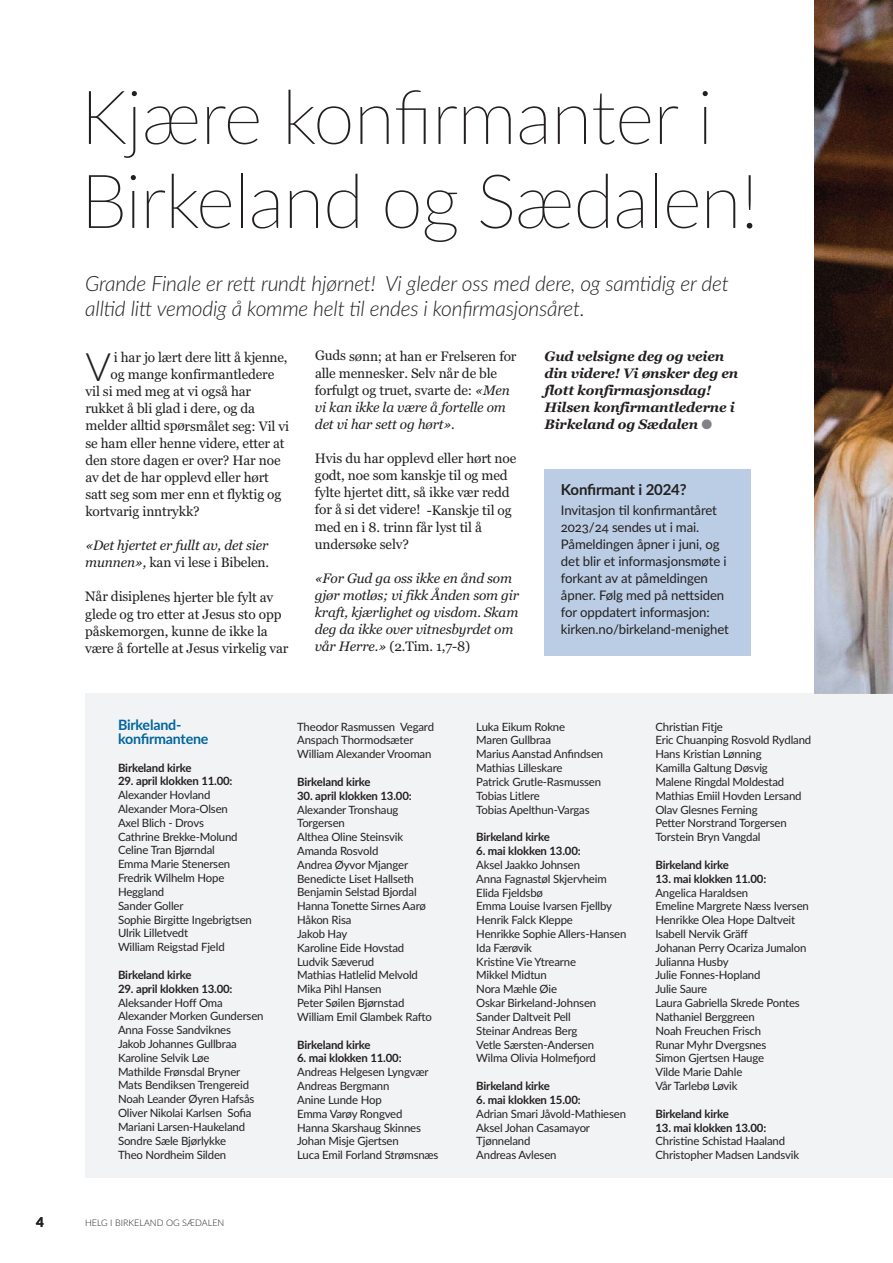
<style>
.page{position:relative;width:893px;height:1263px;background:#fff}
.page>*{position:absolute;margin:0;border:0;box-sizing:border-box;transform-origin:0 0}
.t1{font:100 75px/84px "Lato";letter-spacing:-.015em;color:#231f20}
.t2{font:300 39.15px "Lato";color:#231f20}
.t3{font:italic 300 21px/25.5px "Lato";letter-spacing:-.01em;color:#231f20}
.t4{font:700 15px "Lato";letter-spacing:-.01em;color:#231f20}
.t5{font:700 14.25px/13.8px "Lato";letter-spacing:-.015em;color:#00659e}
.t6{font:13.65px/17.1px "Georgia";letter-spacing:-.01em;color:#231f20}
.t7{font:italic 13.65px/17.1px "Georgia";letter-spacing:-.01em;color:#231f20}
.t8{font:italic 700 13.65px/17.1px "Georgia";letter-spacing:-.01em;color:#231f20}
.t9{font:800 13.5px "Lato";color:#231f20}
.t10{font:13.2px/17.1px "Lato";letter-spacing:-.01em;color:#231f20}
.t11{font:11.4px/13.8px "Lato";letter-spacing:-.015em;color:#231f20}
.t12{font:700 11.4px "Lato";letter-spacing:-.015em;color:#231f20}
.t13{font:300 9px "Lato";color:#231f20}
.s1{font-style:normal}
.s2{font-style:italic}
.s3{color:#808285}
</style>
<div class="page">
<div style="left:85px;top:694px;width:808px;height:484px;background:#f2f3f4"></div>
<div style="left:544px;top:469px;width:207px;height:186px;background:#bacde4"></div>
<img style="left:814px;top:0;width:79px;height:693px">
<h1 class="t1" style="left:81px;top:76px;width:680px">Kjære konfirmanter i<br>Birkeland og Sædalen!</h1>
<h3 class="t3" style="left:85px;top:271px;width:645px">Grande Finale er rett rundt hjørnet! Vi gleder oss med dere, og samtidig er det alltid litt vemodig å komme helt til endes i konfirmasjonsåret.</h3>
<h2 class="t2" style="left:86px;top:345px;width:27px">V</h2>
<p class="t6" style="left:114px;top:349px;width:175px">i har jo lært dere litt å kjenne,</p>
<p class="t6" style="left:111px;top:366px;width:165px">og mange konfirmantledere</p>
<p class="t6" style="left:85px;top:383px;width:167px">vil si med meg at vi også har</p>
<p class="t6" style="left:85px;top:400px;width:171px">rukket å bli glad i dere, og da</p>
<p class="t6" style="left:85px;top:417px;width:205px">melder alltid spørsmålet seg: Vil vi</p>
<p class="t6" style="left:85px;top:434px;width:201px">se ham eller henne videre, etter at</p>
<p class="t6" style="left:85px;top:451px;width:197px">den store dagen er over? Har noe</p>
<p class="t6" style="left:85px;top:468px;width:185px">av det de har opplevd eller hørt</p>
<p class="t6" style="left:85px;top:486px;width:198px">satt seg som mer enn et flyktig og</p>
<p class="t6" style="left:85px;top:503px;width:116px">kortvarig inntrykk?</p>
<p class="t7" style="left:85px;top:537px;width:185px">«Det hjertet er fullt av, det sier munnen», <span class="s1">kan vi lese i Bibelen.</span></p>
<p class="t6" style="left:85px;top:588px;width:205px">Når disiplenes hjerter ble fylt av glede og tro etter at Jesus sto opp påskemorgen, kunne de ikke la være å fortelle at Jesus virkelig var</p>
<p class="t6" style="left:315px;top:347px;width:203px">Guds sønn; at han er Frelseren for alle mennesker. Selv når de ble forfulgt og truet, svarte de: <span class="s2">«Men vi kan ikke la være å fortelle om det vi har sett og hørt».</span></p>
<p class="t6" style="left:315px;top:450px;width:203px">Hvis du har opplevd eller hørt noe godt, noe som kanskje til og med fylte hjertet ditt, så ikke vær redd for å si det videre! -Kanskje til og med en i 8. trinn får lyst til å undersøke selv?</p>
<p class="t7" style="left:315px;top:570px;width:206px">«For Gud ga oss ikke en ånd som gjør motløs; vi fikk Ånden som gir kraft, kjærlighet og visdom. Skam deg da ikke over vitnesbyrdet om vår Herre.» <span class="s1">(2.Tim. 1,7-8)</span></p>
<p class="t8" style="left:544px;top:347px;width:195px">Gud velsigne deg og veien din videre! Vi ønsker deg en flott konfirmasjonsdag!<br>Hilsen konfirmantlederne i<br>Birkeland og Sædalen <span class="s3">●</span></p>
<h3 class="t4" style="left:561px;top:480px;width:127px">Konfirmant i 2024?</h3>
<p class="t10" style="left:561px;top:501px;width:169px">Invitasjon til konfirmantåret<br>2023/24 sendes ut i mai.<br>Påmeldingen åpner i juni, og det blir et informasjonsmøte i forkant av at påmeldingen åpner. Følg med på nettsiden for oppdatert informasjon: kirken.no/birkeland-menighet</p>
<p class="t5" style="left:118px;top:718px;width:92px">Birkeland&shy;konfirmantene</p>
<p class="t12" style="left:118px;top:761px;width:75px">Birkeland kirke</p>
<p class="t12" style="left:118px;top:775px;width:116px">29. april klokken 11.00:</p>
<p class="t11" style="left:118px;top:788px;width:135px">Alexander Hovland<br>Alexander Mora-Olsen<br>Axel Blich - Drovs<br>Cathrine Brekke-Molund<br>Celine Tran Bjørndal<br>Emma Marie Stenersen<br>Fredrik Wilhelm Hope<br>Heggland<br>Sander Goller<br>Sophie Birgitte Ingebrigtsen<br>Ulrik Lilletvedt<br>William Reigstad Fjeld</p>
<p class="t12" style="left:118px;top:968px;width:75px">Birkeland kirke</p>
<p class="t12" style="left:118px;top:982px;width:116px">29. april klokken 13.00:</p>
<p class="t11" style="left:118px;top:996px;width:147px">Aleksander Hoff Oma<br>Alexander Morken Gundersen<br>Anna Fosse Sandviknes<br>Jakob Johannes Gullbraa<br>Karoline Selvik Løe<br>Mathilde Frønsdal Bryner<br>Mats Bendiksen Trengereid<br>Noah Leander Øyren Hafsås<br>Oliver Nikolai Karlsen Sofia<br>Mariani Larsen-Haukeland<br>Sondre Sæle Bjørlykke<br>Theo Nordheim Silden</p>
<p class="t9" style="left:36px;top:1214px;width:9px">4</p>
<p class="t13" style="left:85px;top:1218px;width:141px">HELG I BIRKELAND OG SÆDALEN</p>
<p class="t11" style="left:297px;top:720px;width:138px">Theodor Rasmussen Vegard<br>Anspach Thormodsæter<br>William Alexander Vrooman</p>
<p class="t12" style="left:297px;top:775px;width:75px">Birkeland kirke</p>
<p class="t12" style="left:297px;top:789px;width:116px">30. april klokken 13.00:</p>
<p class="t11" style="left:297px;top:803px;width:136px">Alexander Tronshaug<br>Torgersen<br>Althea Oline Steinsvik<br>Amanda Rosvold<br>Andrea Øyvor Mjanger<br>Benedicte Liset Hallseth<br>Benjamin Selstad Bjordal<br>Hanna Tonette Sirnes Aarø<br>Håkon Risa<br>Jakob Hay<br>Karoline Eide Hovstad<br>Ludvik Sæverud<br>Mathias Hatlelid Melvold<br>Mika Pihl Hansen<br>Peter Søilen Bjørnstad<br>William Emil Glambek Rafto</p>
<p class="t12" style="left:297px;top:1038px;width:75px">Birkeland kirke</p>
<p class="t12" style="left:297px;top:1052px;width:106px">6. mai klokken 11.00:</p>
<p class="t11" style="left:297px;top:1065px;width:143px">Andreas Helgesen Lyngvær<br>Andreas Bergmann<br>Anine Lunde Hop<br>Emma Varøy Rongved<br>Hanna Skarshaug Skinnes<br>Johan Misje Gjertsen<br>Luca Emil Forland Strømsnæs</p>
<p class="t11" style="left:476px;top:720px;width:128px">Luka Eikum Rokne<br>Maren Gullbraa<br>Marius Aanstad Anfindsen<br>Mathias Lilleskare<br>Patrick Grutle-Rasmussen<br>Tobias Litlere<br>Tobias Apelthun-Vargas</p>
<p class="t12" style="left:476px;top:830px;width:75px">Birkeland kirke</p>
<p class="t12" style="left:476px;top:844px;width:106px">6. mai klokken 13.00:</p>
<p class="t11" style="left:476px;top:858px;width:152px">Aksel Jaakko Johnsen<br>Anna Fagnastøl Skjervheim<br>Elida Fjeldsbø<br>Emma Louise Ivarsen Fjellby<br>Henrik Falck Kleppe<br>Henrikke Sophie Allers-Hansen<br>Ida Færøvik<br>Kristine Vie Ytrearne<br>Mikkel Midtun<br>Nora Mæhle Øie<br>Oskar Birkeland-Johnsen<br>Sander Daltveit Pell<br>Steinar Andreas Berg<br>Vetle Særsten-Andersen<br>Wilma Olivia Holmefjord</p>
<p class="t12" style="left:476px;top:1079px;width:75px">Birkeland kirke</p>
<p class="t12" style="left:476px;top:1093px;width:106px">6. mai klokken 15.00:</p>
<p class="t11" style="left:476px;top:1107px;width:151px">Adrian Smari Jåvold-Mathiesen<br>Aksel Johan Casamayor<br>Tjønneland<br>Andreas Avlesen</p>
<p class="t11" style="left:655px;top:720px;width:157px">Christian Fitje<br>Eric Chuanping Rosvold Rydland<br>Hans Kristian Lønning<br>Kamilla Galtung Døsvig<br>Malene Ringdal Moldestad<br>Mathias Emiil Hovden Lersand<br>Olav Glesnes Ferning<br>Petter Norstrand Torgersen<br>Torstein Bryn Vangdal</p>
<p class="t12" style="left:655px;top:858px;width:75px">Birkeland kirke</p>
<p class="t12" style="left:655px;top:872px;width:112px">13. mai klokken 11.00:</p>
<p class="t11" style="left:655px;top:886px;width:155px">Angelica Haraldsen<br>Emeline Margrete Næss Iversen<br>Henrikke Olea Hope Daltveit<br>Isabell Nervik Gräff<br>Johanan Perry Ocariza Jumalon<br>Julianna Husby<br>Julie Fonnes-Hopland<br>Julie Saure<br>Laura Gabriella Skrede Pontes<br>Nathaniel Berggreen<br>Noah Freuchen Frisch<br>Runar Myhr Dvergsnes<br>Simon Gjertsen Hauge<br>Vilde Marie Dahle<br>Vår Tarlebø Løvik</p>
<p class="t12" style="left:655px;top:1107px;width:75px">Birkeland kirke</p>
<p class="t12" style="left:655px;top:1121px;width:112px">13. mai klokken 13.00:</p>
<p class="t11" style="left:655px;top:1134px;width:145px">Christine Schistad Haaland<br>Christopher Madsen Landsvik</p>
</div>
